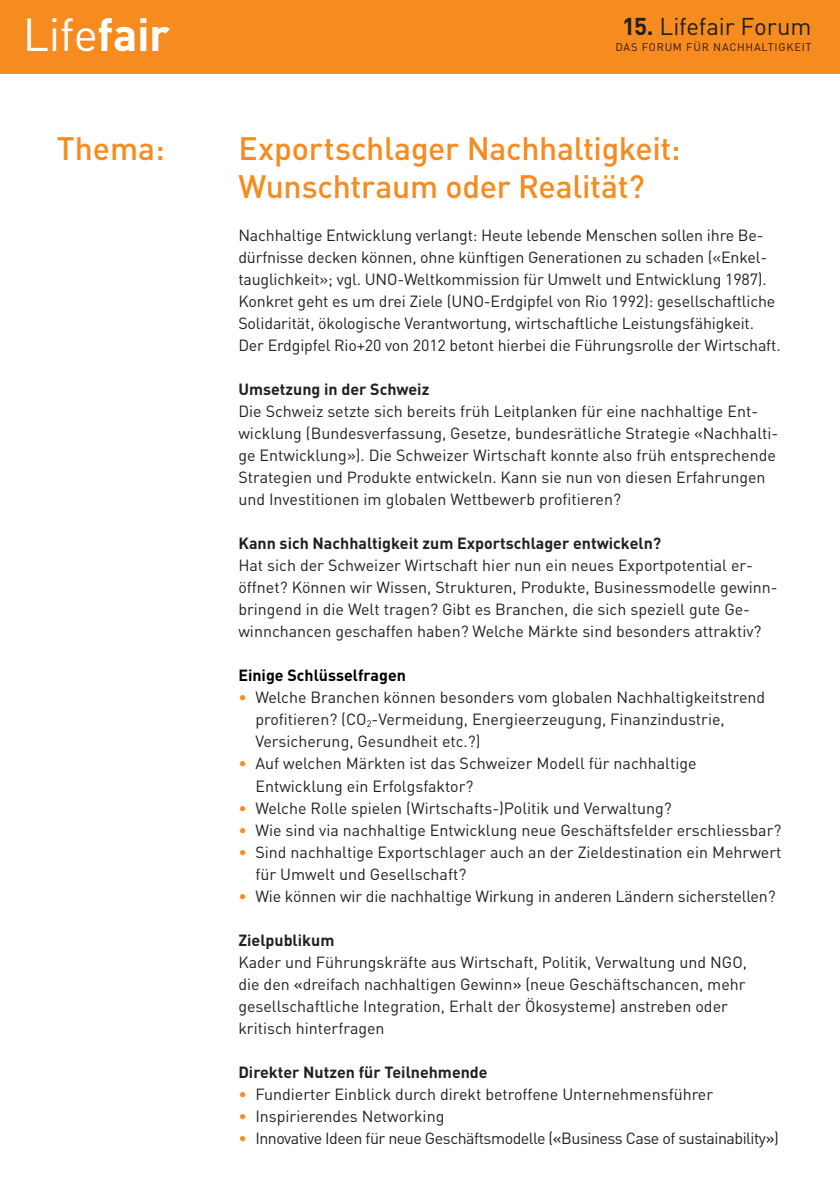
<style>
.page{position:relative;width:840px;height:1191px;background:#fff}
.page>*{position:absolute;margin:0;border:0;box-sizing:border-box;transform-origin:0 0}
.t1{font:45.8px "DIN";color:#fff}
.t2{font:500 32px/38px "DIN";letter-spacing:-.01em;color:#f68b1f}
.t3{font:24px "DIN";letter-spacing:-.01em;color:#231f20}
.t4{font:16px/22px "DIN";color:#231f20}
.t5{font:700 16px "DIN";color:#231f20}
.t6{font:16px "DIN";letter-spacing:-.03em;color:#231f20}
.t7{font:700 16px "DIN";color:#000}
.t8{font:11px "DIN";letter-spacing:.07em;color:#3a1400}
.s1{font-weight:700}
.s2{color:#f68b1f}
.s3{color:#000}
</style>
<div class="page">
<div style="left:0;top:0;width:839px;height:74px;background:#f68b1f"></div>
<h1 class="t1" style="left:23px;top:5px;width:149px">Life<span class="s1">fair</span></h1>
<h3 class="t3" style="left:621px;top:11px;width:191px"><span class="s1">15.</span> Lifefair Forum</h3>
<p class="t8" style="left:615px;top:40px;width:197px">DAS FORUM FÜR NACHHALTIGKEIT</p>
<h2 class="t2" style="left:57px;top:128px;width:109px">Thema:</h2>
<h2 class="t2" style="left:238px;top:128px;width:443px">Exportschlager Nachhaltigkeit:<br>Wunschtraum oder Realität?</h2>
<p class="t4" style="left:238px;top:224px;width:543px">Nachhaltige Entwicklung verlangt: Heute lebende Menschen sollen ihre Be&shy;dürfnisse decken können, ohne künftigen Generationen zu schaden («Enkel&shy;tauglichkeit»; vgl. UNO-Weltkommission für Umwelt und Entwicklung 1987).<br>Konkret geht es um drei Ziele (UNO-Erdgipfel von Rio 1992): gesellschaftliche Solidarität, ökologische Verantwortung, wirtschaftliche Leistungsfähigkeit.<br>Der Erdgipfel Rio+20 von 2012 betont hierbei die Führungsrolle der Wirtschaft.</p>
<p class="t5" style="left:238px;top:379px;width:192px">Umsetzung in der Schweiz</p>
<p class="t4" style="left:238px;top:400px;width:541px">Die Schweiz setzte sich bereits früh Leitplanken für eine nachhaltige Ent&shy;wicklung (Bundesverfassung, Gesetze, bundesrätliche Strategie «Nachhalti&shy;ge Entwicklung»). Die Schweizer Wirtschaft konnte also früh entsprechende Strategien und Produkte entwickeln. Kann sie nun von diesen Erfahrungen und Investitionen im globalen Wettbewerb profitieren?</p>
<p class="t5" style="left:238px;top:533px;width:424px">Kann sich Nachhaltigkeit zum Exportschlager entwickeln?</p>
<p class="t4" style="left:238px;top:554px;width:540px">Hat sich der Schweizer Wirtschaft hier nun ein neues Exportpotential er&shy;öffnet? Können wir Wissen, Strukturen, Produkte, Businessmodelle gewinn&shy;bringend in die Welt tragen? Gibt es Branchen, die sich speziell gute Ge&shy;winnchancen geschaffen haben? Welche Märkte sind besonders attraktiv?</p>
<p class="t7" style="left:238px;top:665px;width:169px">Einige Schlüsselfragen</p>
<p class="t4" style="left:255px;top:686px;width:511px;text-indent:-17px"><span class="s2">•</span> Welche Branchen können besonders vom globalen Nachhaltigkeitstrend profitieren? (CO<sub>2</sub>-Vermeidung, Energieerzeugung, Finanzindustrie,<br>Versicherung, Gesundheit etc.?)</p>
<p class="t4" style="left:255px;top:752px;width:442px;text-indent:-17px"><span class="s2">•</span> Auf welchen Märkten ist das Schweizer Modell für nachhaltige<br>Entwicklung ein Erfolgsfaktor?</p>
<p class="t4" style="left:238px;top:796px;width:435px"><span class="s2">•</span> Welche Rolle spielen (Wirtschafts-)Politik und Verwaltung?</p>
<p class="t4" style="left:238px;top:818px;width:544px"><span class="s2">•</span> Wie sind via nachhaltige Entwicklung neue Geschäftsfelder erschliessbar?</p>
<p class="t4" style="left:255px;top:840px;width:527px;text-indent:-17px"><span class="s2">•</span> Sind nachhaltige Exportschlager auch an der Zieldestination ein Mehrwert für Umwelt und Gesellschaft?</p>
<p class="t4" style="left:238px;top:884px;width:538px"><span class="s2">•</span> Wie können wir die nachhaltige Wirkung in anderen Ländern sicherstellen?</p>
<p class="t5" style="left:238px;top:929px;width:97px">Zielpublikum</p>
<p class="t4" style="left:238px;top:950px;width:510px">Kader und Führungskräfte aus Wirtschaft, Politik, Verwaltung und NGO, die den <span class="s3">«</span>dreifach nachhaltigen Gewinn<span class="s3">»</span> (neue Geschäftschancen, mehr gesellschaftliche Integration, Erhalt der Ökosysteme) anstreben oder kritisch hinterfragen</p>
<p class="t5" style="left:238px;top:1061px;width:251px">Direkter Nutzen für Teilnehmende</p>
<p class="t4" style="left:238px;top:1082px;width:476px"><span class="s2">•</span> Fundierter Einblick durch direkt betroffene Unternehmensführer</p>
<p class="t4" style="left:238px;top:1104px;width:207px"><span class="s2">•</span> Inspirierendes Networking</p>
<p class="t6" style="left:238px;top:1127px;width:541px"><span class="s2">•</span> Innovative Ideen für neue Geschäftsmodelle (<span class="s3">«</span>Business Case of sustainability<span class="s3">»</span>)</p>
</div>
